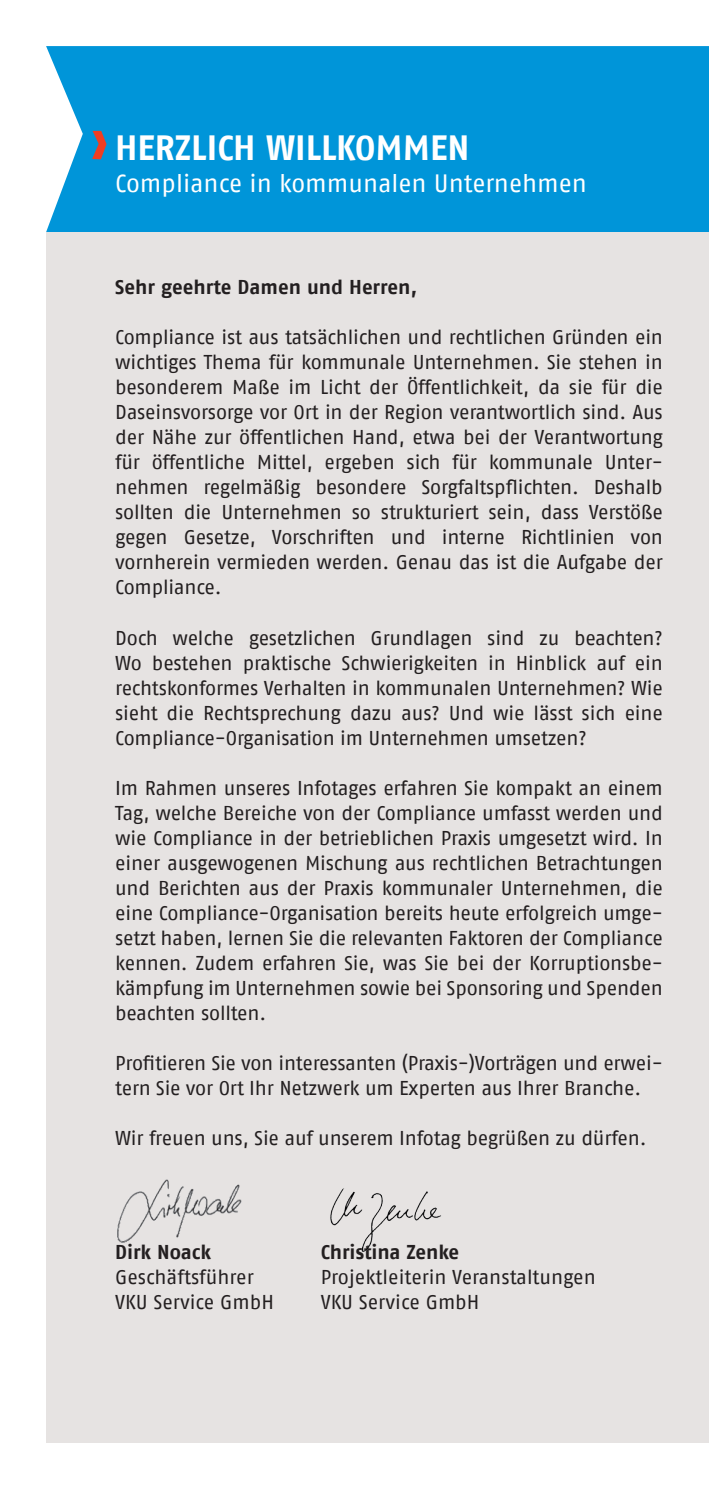
<style>
.page{position:relative;width:709px;height:1489px;background:#fff}
.page>*{position:absolute;margin:0;border:0;box-sizing:border-box;transform-origin:0 0}
.t1{font:700 35px "Fago No";color:#fff}
.t2{font:25px "Fago No";letter-spacing:-.005em;color:#fff}
.t3{font:20px/25px "Fago No";letter-spacing:-.01em;color:#231f20;text-align:justify}
.t4{font:700 20px "Fago No";color:#231f20}
</style>
<div class="page">
<div style="left:46px;top:46px;width:663px;height:186px;background:#0095d9"></div>
<div style="left:46px;top:232px;width:663px;height:1210px;background:#e6e3e2"></div>
<svg style="left:92px;top:131px;width:15px;height:28px"></svg>
<img style="left:117px;top:1179px;width:125px;height:64px">
<img style="left:330px;top:1188px;width:111px;height:64px">
<h1 class="t1" style="left:115px;top:127px;width:356px">HERZLICH WILLKOMMEN</h1>
<p class="t2" style="left:115px;top:169px;width:473px">Compliance in kommunalen Unternehmen</p>
<p class="t4" style="left:115px;top:275px;width:303px">Sehr geehrte Damen und Herren,</p>
<p class="t3" style="left:115px;top:325px;width:549px">Compliance ist aus tatsächlichen und rechtlichen Gründen ein wichtiges Thema für kommunale Unternehmen. Sie stehen in besonderem Maße im Licht der Öffentlichkeit, da sie für die Daseinsvorsorge vor Ort in der Region verantwortlich sind. Aus der Nähe zur öffentlichen Hand, etwa bei der Verantwortung für öffentliche Mittel, ergeben sich für kommunale Unter&shy;nehmen regelmäßig besondere Sorgfaltspflichten. Deshalb sollten die Unternehmen so strukturiert sein, dass Verstöße gegen Gesetze, Vorschriften und interne Richtlinien von vornherein vermieden werden. Genau das ist die Aufgabe der Compliance.</p>
<p class="t3" style="left:115px;top:625px;width:549px">Doch welche gesetzlichen Grundlagen sind zu beachten?<br>Wo bestehen praktische Schwierigkeiten in Hinblick auf ein rechtskonformes Verhalten in kommunalen Unternehmen? Wie sieht die Rechtsprechung dazu aus? Und wie lässt sich eine Compliance-Organisation im Unternehmen umsetzen?</p>
<p class="t3" style="left:115px;top:775px;width:549px">Im Rahmen unseres Infotages erfahren Sie kompakt an einem Tag, welche Bereiche von der Compliance umfasst werden und wie Compliance in der betrieblichen Praxis umgesetzt wird. In einer ausgewogenen Mischung aus rechtlichen Betrachtungen und Berichten aus der Praxis kommunaler Unternehmen, die eine Compliance-Organisation bereits heute erfolgreich umge&shy;setzt haben, lernen Sie die relevanten Faktoren der Compliance kennen. Zudem erfahren Sie, was Sie bei der Korruptionsbe&shy;kämpfung im Unternehmen sowie bei Sponsoring und Spenden beachten sollten.</p>
<p class="t3" style="left:115px;top:1050px;width:549px">Profitieren Sie von interessanten (Praxis-)Vorträgen und erwei&shy;tern Sie vor Ort Ihr Netzwerk um Experten aus Ihrer Branche.</p>
<p class="t3" style="left:115px;top:1125px;width:533px">Wir freuen uns, Sie auf unserem Infotag begrüßen zu dürfen.</p>
<p class="t4" style="left:115px;top:1240px;width:97px">Dirk Noack</p>
<p class="t3" style="left:115px;top:1264px;width:160px">Geschäftsführer<br>VKU Service GmbH</p>
<p class="t4" style="left:321px;top:1240px;width:140px">Christina Zenke</p>
<p class="t3" style="left:321px;top:1264px;width:276px">Projektleiterin Veranstaltungen<br>VKU Service GmbH</p>
</div>
